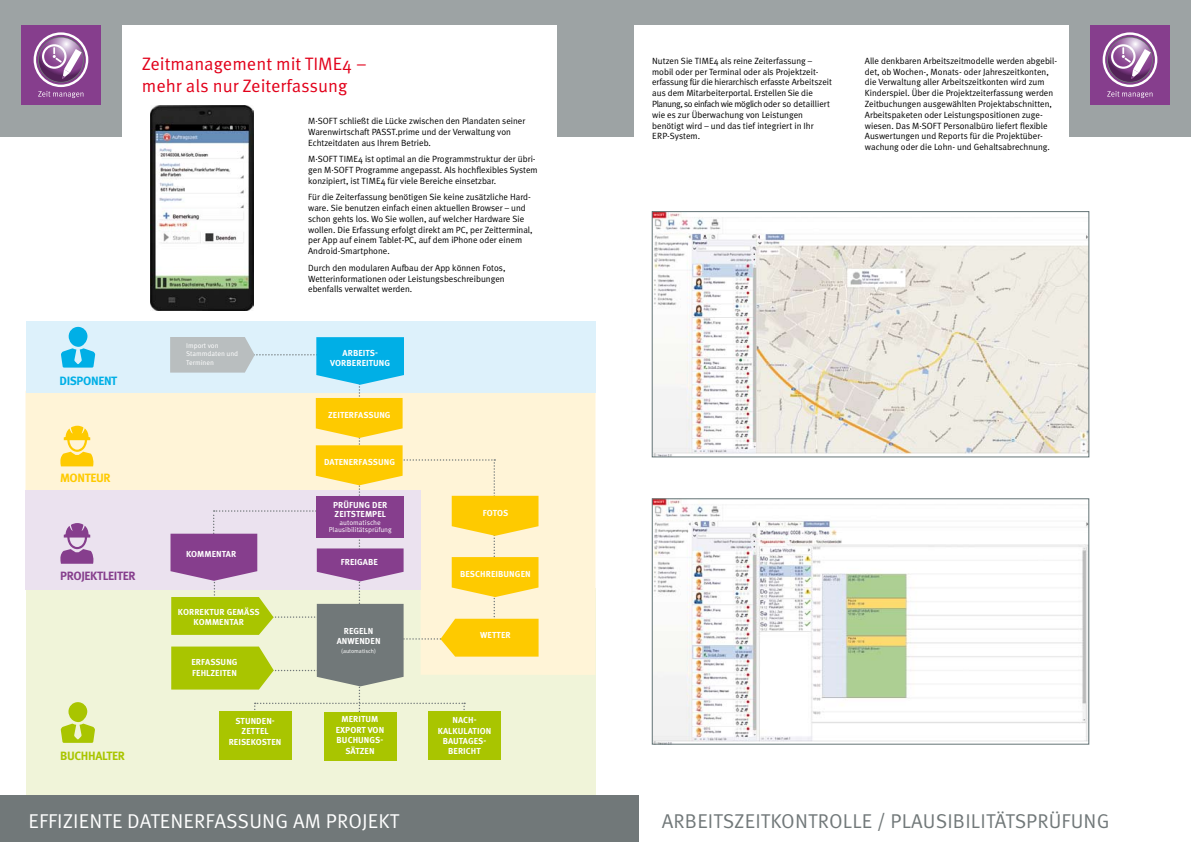
<style>
.page{position:relative;width:1191px;height:842px;background:#fff}
.page>*{position:absolute;margin:0;border:0;box-sizing:border-box;transform-origin:0 0}
.t1{font:20px "Meta OT Norm";letter-spacing:.01em;color:#717879}
.t2{font:20px "Meta OT Norm";letter-spacing:.01em;color:#fff}
.t3{font:18px/21.6px "Meta OT Norm";color:#e2001a}
.t4{font:700 12px "Meta OT";letter-spacing:-.03em;color:#863e8d}
.t5{font:700 12px "Meta OT";letter-spacing:-.03em;color:#a9c500}
.t6{font:700 12px "Meta OT";letter-spacing:-.03em;color:#00afe6}
.t7{font:700 12px "Meta OT";letter-spacing:-.03em;color:#feca00}
.t8{font:9px/10.8px "Meta Plus Normal";color:#000}
.t9{font:700 8.7px/10.4px "Meta OT";letter-spacing:.01em;color:#fff;text-align:center}
.t10{font:7px/8.4px "Meta OT Norm";color:#fff;text-align:center}
.t11{font:5.8px "Meta OT Norm";letter-spacing:-.005em;color:#fff}
</style>
<div class="page">
<div style="left:0;top:795px;width:595px;height:47px;background:#717879"></div>
<div style="left:0;top:0;width:595px;height:136px;background:#9da3a4"></div>
<div style="left:122px;top:26px;width:435px;height:149px;background:#fff"></div>
<div style="left:21px;top:26px;width:80px;height:79px;background:#863e8d"></div>
<svg style="left:38px;top:91px;width:45px;height:7px"></svg>
<svg style="left:34px;top:32px;width:54px;height:55px"></svg>
<svg style="left:36px;top:35px;width:50px;height:50px"></svg>
<svg style="left:38px;top:37px;width:46px;height:46px"></svg>
<svg style="left:39px;top:38px;width:44px;height:44px"></svg>
<svg style="left:42px;top:44px;width:40px;height:35px"></svg>
<div style="left:595px;top:795px;width:44px;height:47px;background:#717879"></div>
<div style="left:595px;top:0;width:596px;height:136px;background:#9da3a4"></div>
<div style="left:634px;top:26px;width:435px;height:149px;background:#fff"></div>
<div style="left:1090px;top:26px;width:79px;height:79px;background:#863e8d"></div>
<svg style="left:1107px;top:91px;width:45px;height:7px"></svg>
<svg style="left:1102px;top:32px;width:55px;height:55px"></svg>
<svg style="left:1105px;top:35px;width:49px;height:50px"></svg>
<svg style="left:1107px;top:37px;width:46px;height:46px"></svg>
<svg style="left:1107px;top:38px;width:45px;height:44px"></svg>
<svg style="left:1111px;top:44px;width:39px;height:35px"></svg>
<div style="left:26px;top:589px;width:569px;height:206px;background:#f0f4d9"></div>
<svg style="left:26px;top:393px;width:569px;height:282px;fill:#fff4d7"></svg>
<div style="left:26px;top:490px;width:394px;height:100px;background:#ebe2ef"></div>
<div style="left:26px;top:321px;width:569px;height:72px;background:#ddf1fb"></div>
<img style="left:150px;top:105px;width:103px;height:206px">
<img style="left:654px;top:500px;width:433px;height:242px">
<div style="left:652px;top:498px;width:437px;height:246px;border:1px solid #637375"></div>
<svg style="left:61px;top:327px;width:34px;height:41px"></svg>
<svg style="left:60px;top:426px;width:34px;height:40px"></svg>
<svg style="left:61px;top:702px;width:34px;height:41px"></svg>
<svg style="left:60px;top:523px;width:34px;height:41px"></svg>
<img style="left:654px;top:213px;width:433px;height:242px">
<div style="left:652px;top:211px;width:437px;height:246px;border:1px solid #637375"></div>
<svg style="left:170px;top:337px;width:368px;height:384px"></svg>
<div style="left:219px;top:712px;width:72px;height:48px;background:#a9c500"></div>
<div style="left:324px;top:712px;width:72px;height:48px;background:#a9c500"></div>
<div style="left:429px;top:712px;width:72px;height:48px;background:#a9c500"></div>
<h2 class="t3" style="left:142px;top:53px;width:226px">Zeitmanagement mit TIME4 – mehr als nur Zeiterfassung</h2>
<p class="t8" style="left:652px;top:55px;width:181px">Nutzen Sie TIME4 als reine Zeiterfassung – mobil oder per Terminal oder als Projektzeit&shy;erfassung für die hierarchisch erfasste Arbeitszeit aus dem Mitarbeiterportal. Erstellen Sie die Planung, so einfach wie möglich oder so detailliert wie es zur Überwachung von Leistungen benötigt wird – und das tief integriert in Ihr ERP-System.</p>
<p class="t8" style="left:308px;top:115px;width:219px">M·SOFT schließt die Lücke zwischen den Plandaten seiner<br>Warenwirtschaft Passt</p>
<p class="t8" style="left:308px;top:126px;width:204px;text-indent:87px">.prime und der Verwaltung von<br>Echtzeitdaten aus Ihrem Betrieb.</p>
<p class="t8" style="left:308px;top:154px;width:231px">M·SOFT TIME4 ist optimal an die Programmstruktur der übri&shy;gen M·SOFT Programme angepasst. Als hochflexibles System konzipiert, ist TIME4 für viele Bereiche einsetzbar.</p>
<p class="t8" style="left:308px;top:192px;width:226px">Für die Zeiterfassung benötigen Sie keine zusätzliche Hard&shy;ware. Sie benutzen einfach einen aktuellen Browser – und schon gehts los. Wo Sie wollen, auf welcher Hardware Sie wollen. Die Erfassung erfolgt direkt am PC, per Zeitterminal, per App auf einem Tablet-PC, auf dem iPhone oder einem Android-Smartphone.</p>
<p class="t8" style="left:308px;top:262px;width:199px;text-align:justify">Durch den modularen Aufbau der App können Fotos, Wetterinformationen oder Leistungsbeschreibungen ebenfalls verwaltet werden.</p>
<h3 class="t6" style="left:60px;top:373px;width:59px">DISPONENT</h3>
<h3 class="t7" style="left:60px;top:471px;width:52px">MONTEUR</h3>
<h3 class="t4" style="left:60px;top:568px;width:77px">PROJEKTLEITER</h3>
<h3 class="t5" style="left:60px;top:748px;width:66px">BUCHHALTER</h3>
<p class="t10" style="left:186px;top:341px;width:54px;text-align:left">Import von<br>Stammdaten und<br>Terminen</p>
<p class="t9" style="left:186px;top:548px;width:52px">KOMMENTAR</p>
<p class="t9" style="left:194px;top:606px;width:62px;text-align:left;text-indent:-16px">KORREKTUR GEMÄSS<br>KOMMENTAR</p>
<p class="t9" style="left:191px;top:657px;width:48px;text-align:left">ERFASSUNG<br>FEHLZEITEN</p>
<p class="t9" style="left:330px;top:348px;width:61px">ARBEITS-<br>VORBEREITUNG</p>
<p class="t9" style="left:328px;top:409px;width:64px">ZEITERFASSUNG</p>
<p class="t9" style="left:324px;top:457px;width:72px">DATENERFASSUNG</p>
<p class="t9" style="left:333px;top:501px;width:56px;line-height:8.7px;text-align:left">PRÜFUNG DER<br>ZEITSTEMPEL</p>
<p class="t10" style="left:329px;top:519px;width:64px;line-height:7px">automatische<br>Plausibilitätsprüfung</p>
<p class="t9" style="left:341px;top:556px;width:39px">FREIGABE</p>
<p class="t9" style="left:337px;top:626px;width:45px">REGELN<br>ANWENDEN</p>
<p class="t11" style="left:341px;top:647px;width:36px">(automatisch)</p>
<p class="t9" style="left:229px;top:716px;width:54px">STUNDEN-<br>ZETTEL<br>REISEKOSTEN</p>
<p class="t9" style="left:341px;top:714px;width:7px">MERITUM</p>
<p class="t9" style="left:336px;top:725px;width:50px">EXPORT VON</p>
<p class="t9" style="left:336px;top:735px;width:48px">BUCHUNGS-</p>
<p class="t9" style="left:345px;top:746px;width:31px">SÄTZEN</p>
<p class="t9" style="left:483px;top:508px;width:27px">FOTOS</p>
<p class="t9" style="left:460px;top:569px;width:72px">BESCHREIBUNGEN</p>
<p class="t9" style="left:480px;top:630px;width:32px">WETTER</p>
<p class="t9" style="left:438px;top:715px;width:55px">NACH-<br>KALKULATION<br>BAUTAGES-<br>BERICHT</p>
<p class="t8" style="left:865px;top:55px;width:194px">Alle denkbaren Arbeitszeitmodelle werden abgebil&shy;det, ob Wochen-, Monats- oder Jahreszeitkonten, die Verwaltung aller Arbeitszeitkonten wird zum Kinderspiel. Über die Projektzeiterfassung werden Zeitbuchungen ausgewählten Projektabschnitten, Arbeitspaketen oder Leistungspositionen zuge&shy;wiesen. Das M·SOFT Personalbüro liefert flexible Auswertungen und Reports für die Projektüber&shy;wachung oder die Lohn- und Gehaltsabrechnung.</p>
<h1 class="t2" style="left:28px;top:809px;width:369px">Effiziente datenerfassung am projekt</h1>
<h1 class="t1" style="left:662px;top:809px;width:46px">arbeitszeit</h1>
<h1 class="t1" style="left:770px;top:809px;width:340px">kontrolle / plausi bi litätsprüfung</h1>
</div>
